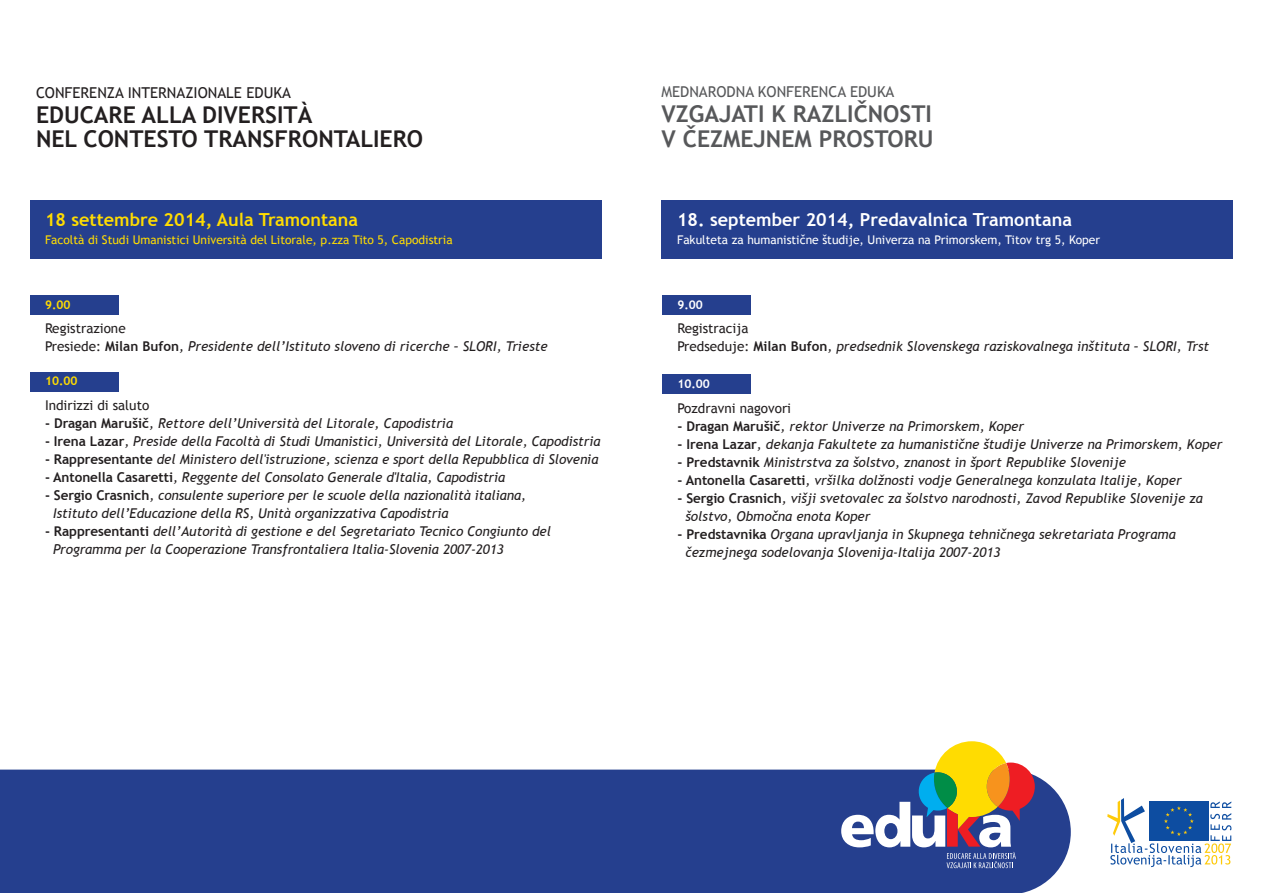
<style>
.page{position:relative;width:1263px;height:893px;background:#fff}
.page>*{position:absolute;margin:0;border:0;box-sizing:border-box;transform-origin:0 0}
.t1{font:700 23.1px/24.8px "Trebuchet MS";color:#231f20}
.t2{font:700 23.1px/24.8px "Trebuchet MS";color:#57585a}
.t3{font:700 18px "Trebuchet MS";color:#fff}
.t4{font:700 18px "Trebuchet MS";color:#ffdc01}
.t5{font:15px "Trebuchet MS";color:#231f20}
.t6{font:15px "Trebuchet MS";color:#57585a}
.t7{font:italic 13.5px/18px "Trebuchet MS";color:#231f20}
.t8{font:13.5px "Trebuchet MS";color:#231f20}
.t9{font:12px "Trebuchet MS";color:#ffdc01}
.t10{font:12px "Trebuchet MS";color:#fff}
.t11{font:700 12px "Trebuchet MS";color:#ffdc01}
.t12{font:700 12px "Trebuchet MS";color:#fff}
.s1{font-style:normal}
.s2{font-weight:700;font-style:normal}
</style>
<div class="page">
<div style="left:30px;top:295px;width:88px;height:20px;background:#253f8e"></div>
<div style="left:30px;top:372px;width:88px;height:20px;background:#253f8e"></div>
<div style="left:0;top:770px;width:841px;height:123px;background:#253f8e"></div>
<svg style="left:1107px;top:798px;width:124px;height:69px"></svg>
<svg style="left:841px;top:741px;width:230px;height:152px"></svg>
<div style="left:662px;top:295px;width:88px;height:20px;background:#253f8e"></div>
<div style="left:662px;top:374px;width:88px;height:20px;background:#253f8e"></div>
<div style="left:30px;top:200px;width:571px;height:59px;background:#253f8e"></div>
<div style="left:661px;top:200px;width:572px;height:59px;background:#253f8e"></div>
<p class="t5" style="left:36px;top:84px;width:256px">CONFERENZA INTERNAZIONALE EDUKA</p>
<h1 class="t1" style="left:36px;top:102px;width:389px">EDUCARE ALLA DIVERSITÀ<br>NEL CONTESTO TRANSFRONTALIERO</h1>
<h2 class="t4" style="left:45px;top:209px;width:314px">18 settembre 2014, Aula Tramontana</h2>
<p class="t9" style="left:45px;top:233px;width:409px">Facoltà di Studi Umanistici Università del Litorale, p.zza Tito 5, Capodistria</p>
<p class="t11" style="left:45px;top:297px;width:27px">9.00</p>
<p class="t7" style="left:45px;top:319px;width:504px"><span class="s1">Registrazione<br>Presiede:</span> <span class="s2">Milan Bufon</span>, Presidente dell’Istituto sloveno di ricerche – SLORI, Trieste</p>
<p class="t11" style="left:45px;top:373px;width:34px">10.00</p>
<p class="t8" style="left:45px;top:398px;width:106px">Indirizzi di saluto</p>
<p class="t7" style="left:45px;top:415px;width:410px"><span class="s2">- Dragan Marušič</span>, Rettore dell’Università del Litorale, Capodistria</p>
<p class="t7" style="left:45px;top:433px;width:557px"><span class="s2">- Irena Lazar</span>, Preside della Facoltà di Studi Umanistici, Università del Litorale, Capodistria</p>
<p class="t7" style="left:45px;top:451px;width:555px"><span class="s2">- Rappresentante</span> del Ministero dell'istruzione, scienza e sport della Repubblica di Slovenia</p>
<p class="t7" style="left:45px;top:469px;width:462px"><span class="s2">- Antonella Casaretti</span>, Reggente del Consolato Generale d'Italia, Capodistria</p>
<p class="t7" style="left:53px;top:487px;width:475px;text-indent:-8px"><span class="s2">- Sergio Crasnich</span>, consulente superiore per le scuole della nazionalità italiana,<br>Istituto dell’Educazione della RS, Unità organizzativa Capodistria</p>
<p class="t7" style="left:53px;top:523px;width:500px;text-indent:-8px"><span class="s2">- Rappresentanti</span> dell’Autorità di gestione e del Segretariato Tecnico Congiunto del<br>Programma per la Cooperazione Transfrontaliera Italia-Slovenia 2007-2013</p>
<p class="t6" style="left:661px;top:83px;width:234px">MEDNARODNA KONFERENCA EDUKA</p>
<h1 class="t2" style="left:661px;top:101px;width:273px">VZGAJATI K RAZLIČNOSTI<br>V ČEZMEJNEM PROSTORU</h1>
<h2 class="t3" style="left:677px;top:209px;width:396px">18. september 2014, Predavalnica Tramontana</h2>
<p class="t10" style="left:677px;top:233px;width:424px">Fakulteta za humanistične študije, Univerza na Primorskem, Titov trg 5, Koper</p>
<p class="t12" style="left:677px;top:297px;width:27px">9.00</p>
<p class="t7" style="left:677px;top:319px;width:533px"><span class="s1">Registracija<br>Predseduje:</span> <span class="s2">Milan Bufon</span>, predsednik Slovenskega raziskovalnega inštituta – SLORI, Trst</p>
<p class="t12" style="left:677px;top:376px;width:34px">10.00</p>
<p class="t8" style="left:677px;top:400px;width:115px">Pozdravni nagovori</p>
<p class="t7" style="left:677px;top:417px;width:348px"><span class="s2">- Dragan Marušič</span>, rektor Univerze na Primorskem, Koper</p>
<p class="t7" style="left:677px;top:435px;width:546px"><span class="s2">- Irena Lazar</span>, dekanja Fakultete za humanistične študije Univerze na Primorskem, Koper</p>
<p class="t7" style="left:677px;top:453px;width:450px"><span class="s2">- Predstavnik</span> Ministrstva za šolstvo, znanost in šport Republike Slovenije</p>
<p class="t7" style="left:677px;top:471px;width:506px"><span class="s2">- Antonella Casaretti</span>, vršilka dolžnosti vodje Generalnega konzulata Italije, Koper</p>
<p class="t7" style="left:685px;top:489px;width:519px;text-indent:-8px"><span class="s2">- Sergio Crasnich</span>, višji svetovalec za šolstvo narodnosti, Zavod Republike Slovenije za šolstvo, Območna enota Koper</p>
<p class="t7" style="left:685px;top:525px;width:492px;text-indent:-8px"><span class="s2">- Predstavnika</span> Organa upravljanja in Skupnega tehničnega sekretariata Programa čezmejnega sodelovanja Slovenija-Italija 2007-2013</p>
</div>
